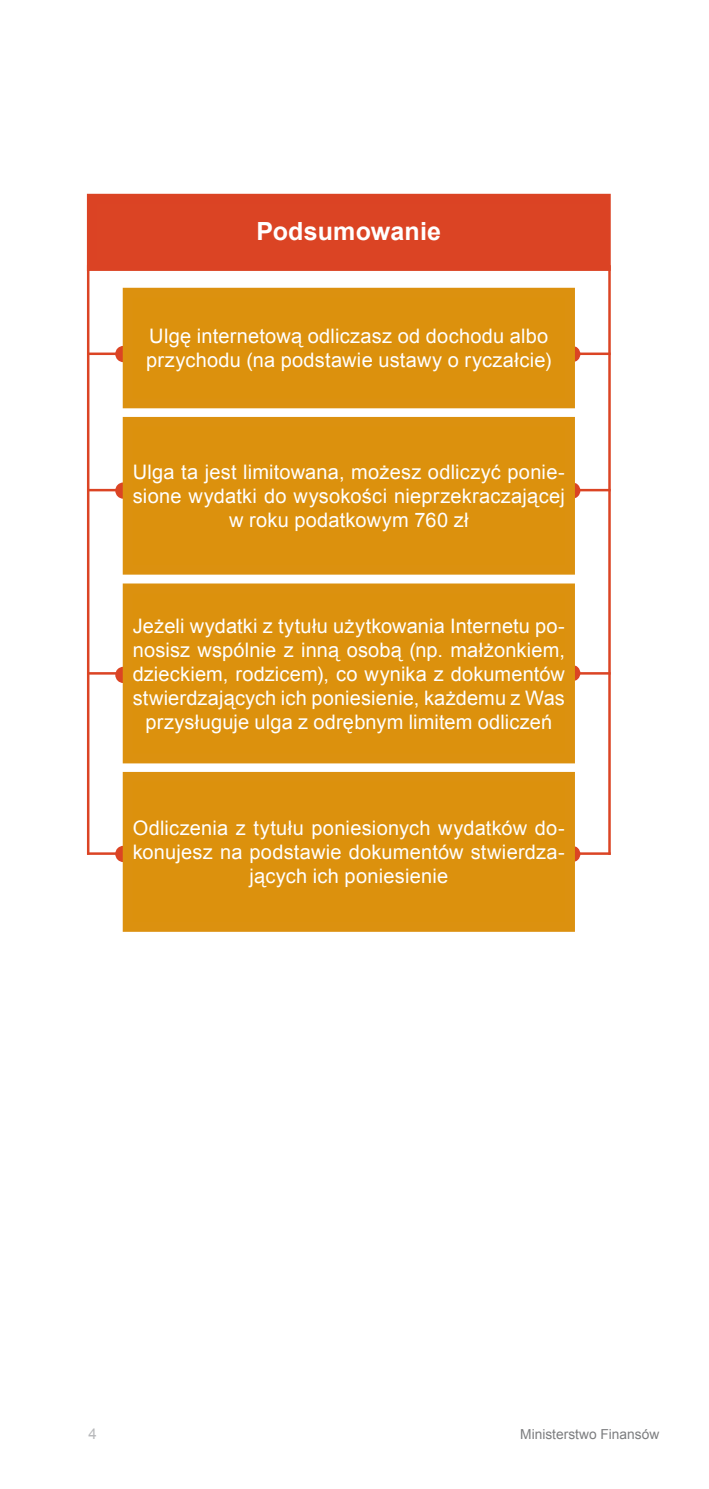
<style>
.page{position:relative;width:709px;height:1489px;background:#fff}
.page>*{position:absolute;margin:0;border:0;box-sizing:border-box;transform-origin:0 0}
.t1{font:150px/184.2px "Times New Roman";color:#db4424}
.t2{font:700 25px "Arial";letter-spacing:.01em;color:#fff}
.t3{font:20px/24px "Arial";letter-spacing:.015em;color:#fff;text-align:center}
.t4{font:15px "Arial";color:#b8b9bb}
.t5{font:13.75px "Arial";color:#7c7d7f}
</style>
<div class="page">
<svg style="left:86px;top:193px;width:525px;height:739px"></svg>
<hr style="left:87px;top:489px;width:36px;height:2px;background:#db4424">
<hr style="left:87px;top:672px;width:36px;height:2px;background:#db4424">
<hr style="left:87px;top:852px;width:36px;height:2px;background:#db4424">
<div style="left:92px;top:199px;width:513px;height:67px;background:#db4424"></div>
<div style="left:87px;top:194px;width:523px;height:77px;border:10px solid #db4324"></div>
<hr style="left:608px;top:265px;width:2px;height:589px;background:#db4424">
<hr style="left:575px;top:489px;width:35px;height:2px;background:#db4424">
<hr style="left:575px;top:352px;width:35px;height:3px;background:#db4424">
<hr style="left:575px;top:672px;width:35px;height:2px;background:#db4424">
<hr style="left:575px;top:852px;width:35px;height:2px;background:#db4424">
<hr style="left:87px;top:352px;width:36px;height:3px;background:#db4424">
<hr style="left:87px;top:265px;width:2px;height:589px;background:#db4424">
<div style="left:128px;top:777px;width:442px;height:149px;background:#dc910d"></div>
<div style="left:123px;top:772px;width:452px;height:159px;border:10px solid #dc910f"></div>
<div style="left:128px;top:588px;width:442px;height:170px;background:#dc910d"></div>
<div style="left:123px;top:583px;width:452px;height:180px;border:10px solid #dc910f"></div>
<div style="left:128px;top:422px;width:442px;height:147px;background:#dc910d"></div>
<div style="left:123px;top:417px;width:452px;height:157px;border:10px solid #dc910f"></div>
<div style="left:128px;top:293px;width:442px;height:110px;background:#dc910d"></div>
<div style="left:123px;top:288px;width:452px;height:120px;border:10px solid #dc910f"></div>
<p class="t2" style="left:256px;top:215px;width:186px">Podsumowanie</p>
<h1 class="t1" style="left:105px;top:215px;width:39px">.</h1>
<p class="t3" style="left:146px;top:324px;width:407px;text-align:left">U lgę internetową odliczasz od dochodu albo przychodu (na podstawie ustawy o ryczałcie)</p>
<h1 class="t1" style="left:553px;top:215px;width:39px">.</h1>
<p class="t3" style="left:133px;top:460px;width:434px">U lga ta jest limitowana, możesz odliczyć ponie&shy;sione wydatki do wysokości nieprzekraczającej w roku podatkowym 760 zł</p>
<h1 class="t1" style="left:553px;top:352px;width:39px">.</h1>
<h1 class="t1" style="left:105px;top:352px;width:39px">. .</h1>
<p class="t3" style="left:133px;top:614px;width:434px">Jeżeli wydatki z tytułu użytkowania I nternetu po&shy;nosisz wspólnie z inną osobą (np. małżonkiem, dzieckiem, rodzicem), co wynika z dokumentów stwierdzających ich poniesienie, każdemu z Was przysługuje ulga z odrębnym limitem odliczeń</p>
<h1 class="t1" style="left:553px;top:534px;width:39px">.</h1>
<p class="t3" style="left:133px;top:816px;width:434px">Odliczenia z tytułu poniesionych wydatków do&shy;konujesz na podstawie dokumentów stwierdza&shy;jących ich poniesienie</p>
<h1 class="t1" style="left:105px;top:715px;width:39px">.</h1>
<h1 class="t1" style="left:553px;top:715px;width:39px">.</h1>
<p class="t4" style="left:89px;top:1423px;width:10px">4</p>
<p class="t5" style="left:520px;top:1425px;width:141px">Ministerstwo Finansów</p>
</div>
